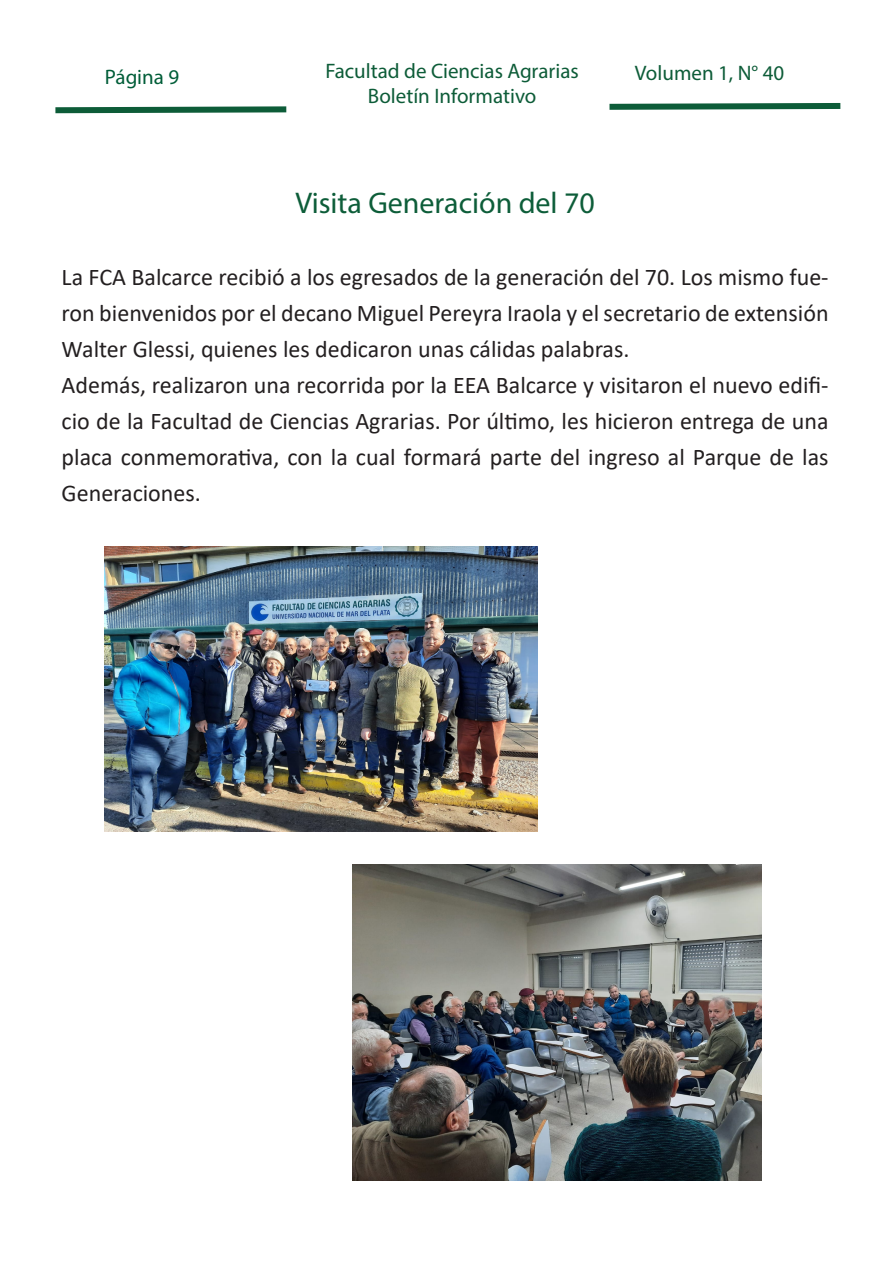
<style>
.page{position:relative;width:893px;height:1263px;background:#fff}
.page>*{position:absolute;margin:0;border:0;box-sizing:border-box;transform-origin:0 0}
.t1{font:30px "Myriad Pro";color:#0d5d39}
.t2{font:24px/36px "Calibri";color:#231f20;text-align:justify}
.t3{font:21px "Myriad Pro";color:#0d5c38}
.t4{font:21px "Myriad Pro";color:#005d38}
</style>
<div class="page">
<svg style="left:55px;top:106px;width:232px;height:8px;background:#4a856a"></svg>
<svg style="left:609px;top:103px;width:232px;height:7px;background:#307355"></svg>
<img style="left:105px;top:546px;width:433px;height:285px">
<img style="left:353px;top:864px;width:408px;height:316px">
<p class="t4" style="left:105px;top:64px;width:76px">Página 9</p>
<p class="t3" style="left:325px;top:58px;width:255px">Facultad de Ciencias Agrarias</p>
<p class="t3" style="left:368px;top:83px;width:170px">Boletín Informativo</p>
<p class="t1" style="left:295px;top:185px;width:301px">Visita Generación del 70</p>
<p class="t3" style="left:635px;top:60px;width:151px">Volumen 1, N° 40</p>
<p class="t2" style="left:62px;top:259px;width:768px">La FCA Balcarce recibió a los egresados de la generación del 70. Los mismo fue&shy;ron bienvenidos por el decano Miguel Pereyra Iraola y el secretario de extensión Walter Glessi, quienes les dedicaron unas cálidas palabras.</p>
<p class="t2" style="left:62px;top:367px;width:768px">Además, realizaron una recorrida por la EEA Balcarce y visitaron el nuevo edifi&shy;cio de la Facultad de Ciencias Agrarias. Por último, les hicieron entrega de una placa conmemorativa, con la cual formará parte del ingreso al Parque de las Generaciones.</p>
</div>
